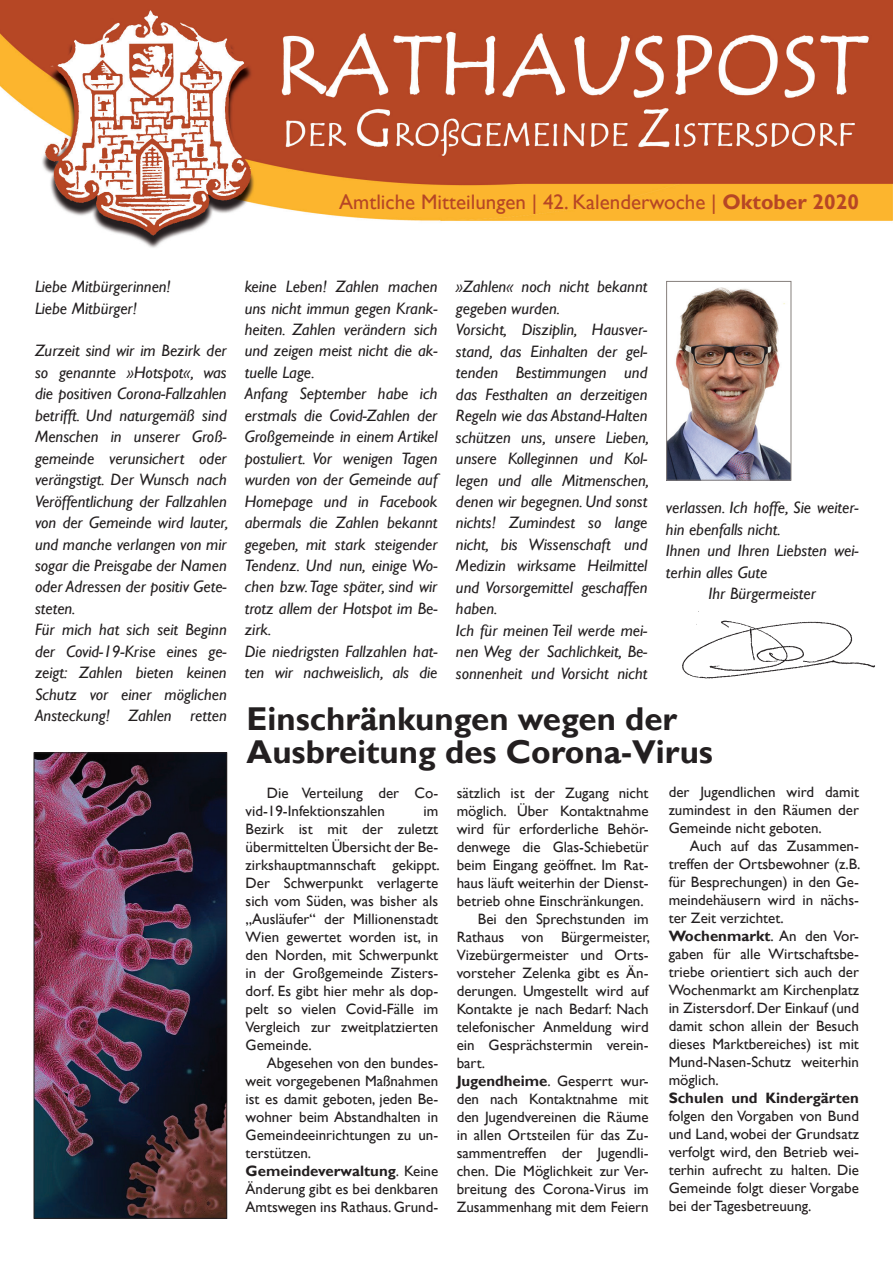
<style>
.page{position:relative;width:893px;height:1263px;background:#fff}
.page>*{position:absolute;margin:0;border:0;box-sizing:border-box;transform-origin:0 0}
.t1{font:700 33px/33px "Gill Sans";color:#231f20}
.t2{font:21px "Gill Sans";color:#b64625}
.t3{font:italic 16.5px/21.5px "Gill Sans";color:#231f20}
.t4{font:15px/18px "Gill Sans";color:#231f20}
.t5{font:700 15px "Gill Sans";color:#231f20}
.s1{font-weight:700}
</style>
<div class="page">
<img style="left:682px;top:611px;width:193px;height:68px">
<img style="left:0;top:0;width:893px;height:248px">
<img style="left:668px;top:288px;width:121px;height:191px">
<div style="left:666px;top:281px;width:125px;height:200px;border:1px solid #867f7c"></div>
<img style="left:36px;top:754px;width:189px;height:463px">
<div style="left:34px;top:752px;width:193px;height:467px;border:1px solid #231f20"></div>
<h2 class="t2" style="left:339px;top:190px;width:521px">Amtliche Mitteilungen | 42. Kalenderwoche | <span class="s1">Oktober 2020</span></h2>
<p class="t3" style="left:35px;top:276px;width:137px">Liebe Mitbürgerinnen!<br>Liebe Mitbürger!</p>
<p class="t3" style="left:35px;top:340px;width:195px">Zurzeit sind wir im Bezirk der so genannte »Hotspot«, was die positiven Corona-Fallzahlen betrifft. Und naturgemäß sind<br>Menschen in unserer Groß&shy;gemeinde verunsichert oder verängstigt. Der Wunsch nach<br>Veröffentlichung der Fallzahlen von der Gemeinde wird lauter, und manche verlangen von mir sogar die Preisgabe der Namen oder Adressen der positiv Gete&shy;steten.<br>Für mich hat sich seit Beginn der Covid-19-Krise eines ge&shy;zeigt: Zahlen bieten keinen<br>Schutz vor einer möglichen<br>Ansteckung! Zahlen retten</p>
<p class="t3" style="left:245px;top:276px;width:194px">keine Leben! Zahlen machen uns nicht immun gegen Krank&shy;heiten. Zahlen verändern sich und zeigen meist nicht die ak&shy;tuelle Lage.<br>Anfang September habe ich erstmals die Covid-Zahlen der<br>Großgemeinde in einem Artikel postuliert. Vor wenigen Tagen wurden von der Gemeinde auf<br>Homepage und in Facebook abermals die Zahlen bekannt gegeben, mit stark steigender<br>Tendenz. Und nun, einige Wo&shy;chen bzw. Tage später, sind wir trotz allem der Hotspot im Be&shy;zirk.<br>Die niedrigsten Fallzahlen hat&shy;ten wir nachweislich, als die</p>
<p class="t3" style="left:456px;top:276px;width:195px">»Zahlen« noch nicht bekannt gegeben wurden.<br>Vorsicht, Disziplin, Hausver&shy;stand, das Einhalten der gel&shy;tenden Bestimmungen und das Festhalten an derzeitigen<br>Regeln wie das Abstand-Halten schützen uns, unsere Lieben, unsere Kolleginnen und Kol&shy;legen und alle Mitmenschen, denen wir begegnen. Und sonst nichts! Zumindest so lange nicht, bis Wissenschaft und<br>Medizin wirksame Heilmittel und Vorsorgemittel geschaffen haben.<br>Ich für meinen Teil werde mei&shy;nen Weg der Sachlichkeit, Be&shy;sonnenheit und Vorsicht nicht</p>
<p class="t3" style="left:666px;top:497px;width:194px">verlassen. Ich hoffe, Sie weiter-</p>
<p class="t3" style="left:666px;top:519px;width:116px">hin ebenfalls nicht.</p>
<p class="t3" style="left:666px;top:540px;width:194px">Ihnen und Ihren Liebsten wei-</p>
<p class="t3" style="left:666px;top:561px;width:103px">terhin alles Gute</p>
<p class="t3" style="left:709px;top:583px;width:109px">Ihr Bürgermeister</p>
<h1 class="t1" style="left:247px;top:703px;width:468px">Einschränkungen wegen der<br>Ausbreitung des Corona-Virus</h1>
<p class="t4" style="left:246px;top:784px;width:194px;text-indent:21px">Die Verteilung der Co&shy;vid-19-Infektionszahlen</p>
<p class="t4" style="left:669px;top:783px;width:192px;text-align:justify">der Jugendlichen wird damit zumindest in den Räumen der Gemeinde nicht geboten.</p>
<p class="t4" style="left:669px;top:837px;width:193px;text-indent:21px">Auch auf das Zusammen&shy;treffen der Ortsbewohner (z.B. für Besprechungen) in den Ge&shy;meindehäusern wird in nächs&shy;ter Zeit verzichtet.<br><span class="s1">Wochenmarkt</span>. An den Vor&shy;gaben für alle Wirtschaftsbe&shy;triebe orientiert sich auch der<br>Wochenmarkt am Kirchenplatz in Zistersdorf. Der Einkauf (und damit schon allein der Besuch dieses Marktbereiches) ist mit<br>Mund-Nasen-Schutz weiterhin möglich.</p>
<p class="t5" style="left:669px;top:1089px;width:192px">Schulen und Kindergärten</p>
<p class="t4" style="left:669px;top:1107px;width:192px;text-align:justify">folgen den Vorgaben von Bund und Land, wobei der Grundsatz verfolgt wird, den Betrieb wei&shy;terhin aufrecht zu halten. Die Gemeinde folgt dieser Vorgabe bei der Tagesbetreuung.</p>
<p class="t4" style="left:457px;top:784px;width:193px">sätzlich ist der Zugang nicht</p>
<p class="t4" style="left:457px;top:802px;width:193px">möglich. Über Kontaktnahme</p>
<p class="t4" style="left:457px;top:820px;width:193px">wird für erforderliche Behör-</p>
<p class="t4" style="left:457px;top:838px;width:193px">denwege die Glas-Schiebetür</p>
<p class="t4" style="left:457px;top:856px;width:193px">beim Eingang geöffnet. Im Rat-</p>
<p class="t4" style="left:457px;top:874px;width:193px">haus läuft weiterhin der Dienst-</p>
<p class="t4" style="left:457px;top:892px;width:188px">betrieb ohne Einschränkungen.</p>
<p class="t4" style="left:478px;top:910px;width:172px">Bei den Sprechstunden im</p>
<p class="t4" style="left:457px;top:928px;width:195px">Rathaus von Bürgermeister,</p>
<p class="t4" style="left:457px;top:946px;width:193px">Vizebürgermeister und Orts-</p>
<p class="t4" style="left:457px;top:964px;width:193px">vorsteher Zelenka gibt es Än-</p>
<p class="t4" style="left:457px;top:982px;width:193px">derungen. Umgestellt wird auf</p>
<p class="t4" style="left:457px;top:1000px;width:193px">Kontakte je nach Bedarf: Nach</p>
<p class="t4" style="left:457px;top:1018px;width:193px">telefonischer Anmeldung wird</p>
<p class="t4" style="left:457px;top:1036px;width:193px">ein Gesprächstermin verein-</p>
<p class="t4" style="left:457px;top:1054px;width:30px">bart.</p>
<p class="t4" style="left:457px;top:1072px;width:193px"><span class="s1">Jugendheime</span>. Gesperrt wur-</p>
<p class="t4" style="left:457px;top:1090px;width:193px">den nach Kontaktnahme mit</p>
<p class="t4" style="left:457px;top:1108px;width:193px">den Jugendvereinen die Räume</p>
<p class="t4" style="left:457px;top:1126px;width:193px">in allen Ortsteilen für das Zu-</p>
<p class="t4" style="left:457px;top:1144px;width:193px">sammentreffen der Jugendli-</p>
<p class="t4" style="left:457px;top:1162px;width:193px">chen. Die Möglichkeit zur Ver-</p>
<p class="t4" style="left:457px;top:1180px;width:193px">breitung des Corona-Virus im</p>
<p class="t4" style="left:457px;top:1198px;width:193px">Zusammenhang mit dem Feiern</p>
<p class="t4" style="left:246px;top:802px;width:196px;text-align:justify;text-indent:178px">im Bezirk ist mit der zuletzt übermittelten Übersicht der Be&shy;zirkshauptmannschaft gekippt.<br>Der Schwerpunkt verlagerte sich vom Süden, was bisher als „Ausläufer“ der Millionenstadt Wien gewertet worden ist, in den Norden, mit Schwerpunkt in der Großgemeinde Zisters&shy;dorf. Es gibt hier mehr als dop&shy;pelt so vielen Covid-Fälle im Vergleich zur zweitplatzierten Gemeinde.</p>
<p class="t4" style="left:246px;top:1054px;width:194px;text-indent:21px">Abgesehen von den bundes&shy;weit vorgegebenen Maßnahmen ist es damit geboten, jeden Be&shy;wohner beim Abstandhalten in<br>Gemeindeeinrichtungen zu un&shy;terstützen.<br><span class="s1">Gemeindeverwaltung</span>. Keine<br>Änderung gibt es bei denkbaren<br>Amtswegen ins Rathaus. Grund-</p>
</div>
